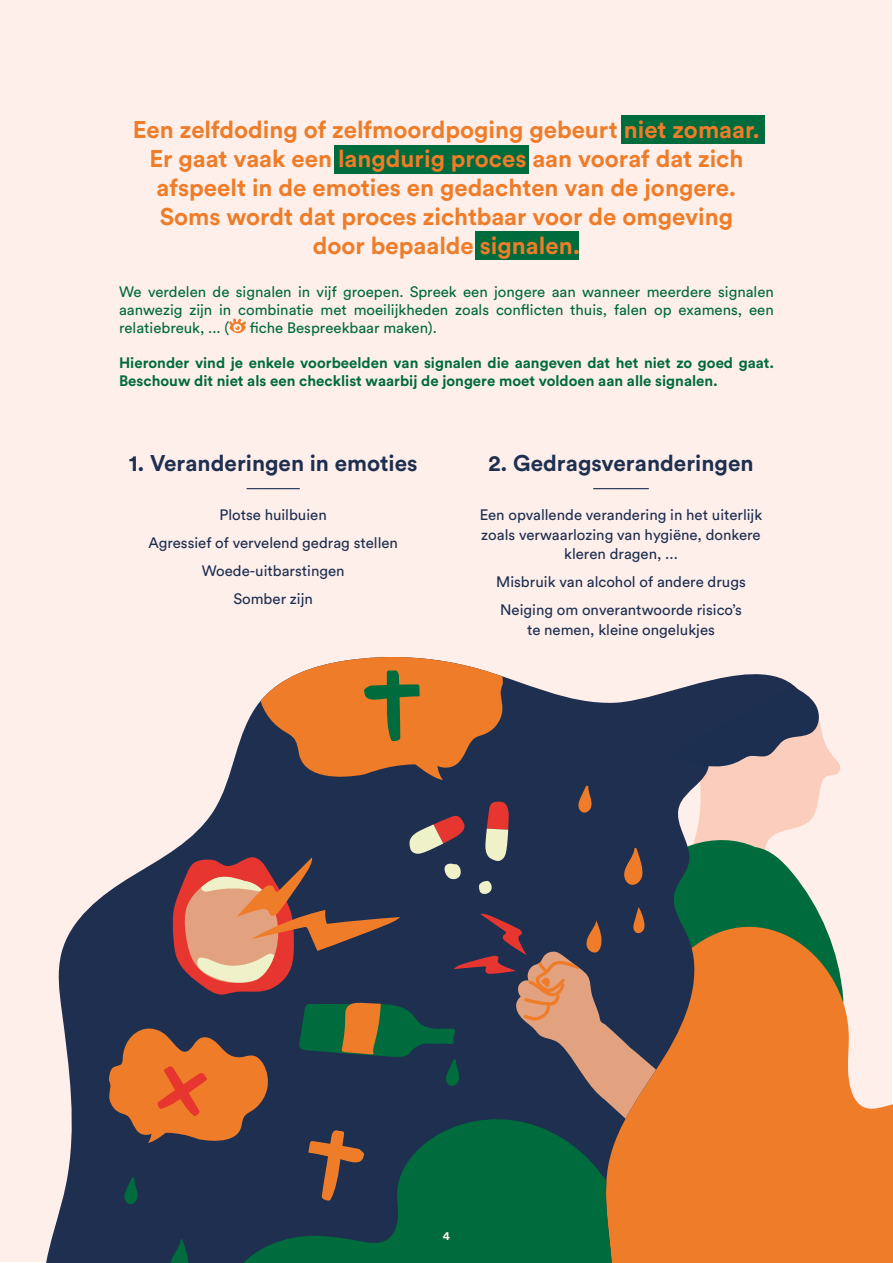
<style>
.page{position:relative;width:893px;height:1263px;background:#fff}
.page>*{position:absolute;margin:0;border:0;box-sizing:border-box;transform-origin:0 0}
.t1{font:700 24px/28.8px "Circular Std";color:#ef7c28;text-align:center}
.t2{font:700 22.5px "Circular Std";color:#1e2f50}
.t3{font:15px/28px "Circular Std";color:#1e2f50;text-align:center}
.t4{font:15px/18px "Circular Std";color:#006b3c;text-align:justify}
.t5{font:700 15px/18px "Circular Std";color:#006b3c}
.t6{font:700 12px "Circular Std";color:#feefeb}
</style>
<div class="page">
<div style="left:1px;top:1px;width:891px;height:1261px;background:#feefeb"></div>
<div style="left:475px;top:231px;width:103px;height:29px;background:#006b3c"></div>
<div style="left:621px;top:115px;width:143px;height:29px;background:#006b3c"></div>
<div style="left:334px;top:145px;width:195px;height:29px;background:#006b3c"></div>
<svg style="left:229px;top:318px;width:17px;height:15px"></svg>
<hr style="left:247px;top:488px;width:53px;height:1px;background:#1e2f50">
<hr style="left:593px;top:488px;width:56px;height:1px;background:#1e2f50">
<svg style="left:800px;top:1005px;width:93px;height:258px;fill:#ef7c28"></svg>
<svg style="left:46px;top:892px;width:754px;height:371px;fill:#1e2f50"></svg>
<svg style="left:217px;top:1205px;width:530px;height:58px;background:#45613b"></svg>
<svg style="left:170px;top:1239px;width:19px;height:24px"></svg>
<svg style="left:108px;top:657px;width:736px;height:548px;background:#76655c"></svg>
<h1 class="t1" style="left:133px;top:115px;width:629px">Een zelfdoding of zelfmoordpoging gebeurt niet zomaar.<br>Er gaat vaak een langdurig proces aan vooraf dat zich afspeelt in de emoties en gedachten van de jongere.<br>Soms wordt dat proces zichtbaar voor de omgeving door bepaalde signalen.</h1>
<p class="t4" style="left:119px;top:283px;width:656px">We verdelen de signalen in vijf groepen. Spreek een jongere aan wanneer meerdere signalen aanwezig zijn in combinatie met moeilijkheden zoals conflicten thuis, falen op examens, een relatiebreuk, ... (</p>
<p class="t4" style="left:250px;top:319px;width:189px">fiche Bespreekbaar maken).</p>
<p class="t5" style="left:119px;top:354px;width:656px">Hieronder vind je enkele voorbeelden van signalen die aangeven dat het niet zo goed gaat.<br>Beschouw dit niet als een checklist waarbij de jongere moet voldoen aan alle signalen.</p>
<h2 class="t2" style="left:129px;top:449px;width:290px">1. Veranderingen in emoties</h2>
<p class="t3" style="left:148px;top:501px;width:251px">Plotse huilbuien<br>Agressief of vervelend gedrag stellen<br>Woede-uitbarstingen<br>Somber zijn</p>
<h2 class="t2" style="left:488px;top:449px;width:267px">2. Gedragsveranderingen</h2>
<p class="t3" style="left:480px;top:505px;width:284px;line-height:19.5px">Een opvallende verandering in het uiterlijk zoals verwaarlozing van hygiëne, donkere kleren dragen, ...</p>
<p class="t3" style="left:496px;top:568px;width:251px;text-align:left">Misbruik van alcohol of andere drugs<br>Neiging om onverantwoorde risico’s</p>
<p class="t3" style="left:527px;top:615px;width:189px">te nemen, kleine ongelukjes</p>
<p class="t6" style="left:443px;top:1228px;width:9px">4</p>
</div>
